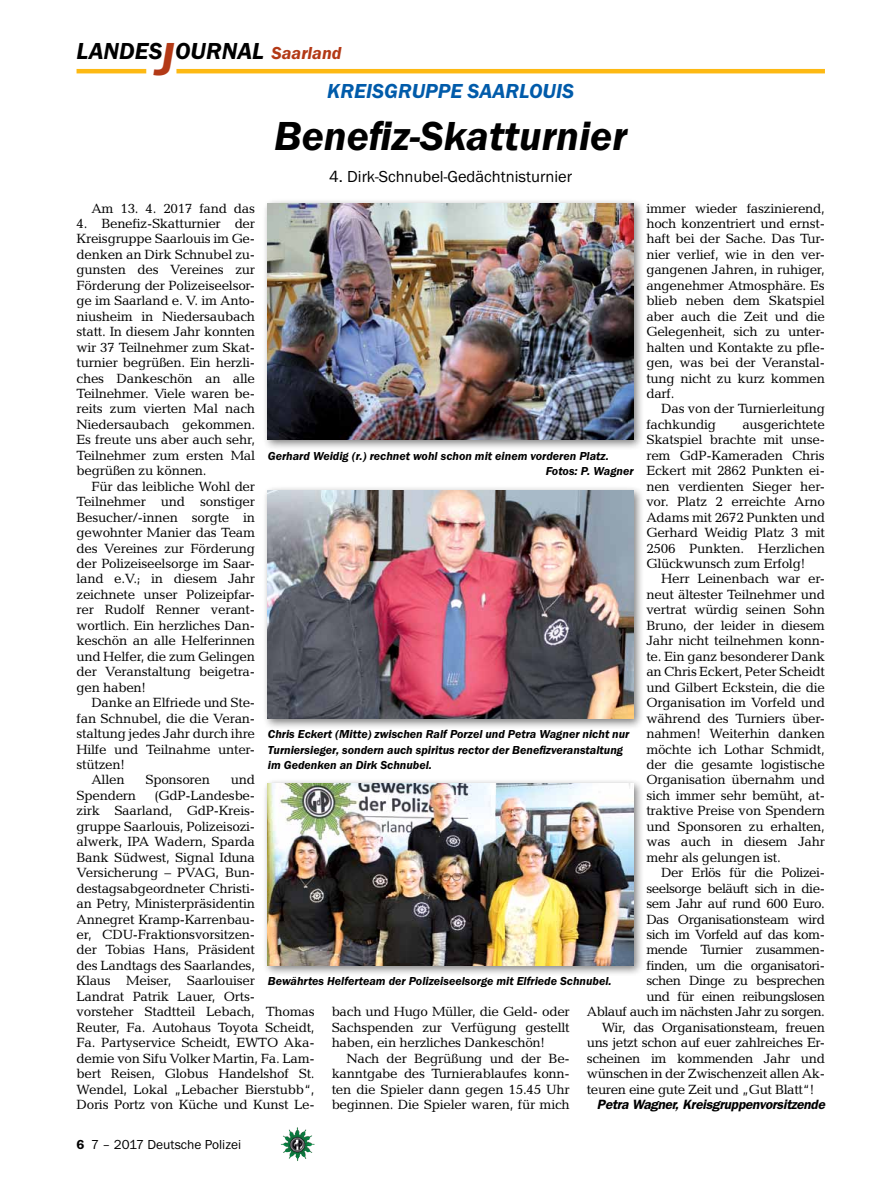
<style>
.page{position:relative;width:893px;height:1191px;background:#fff}
.page>*{position:absolute;margin:0;border:0;box-sizing:border-box;transform-origin:0 0}
._02__HEADLINE_3spalt{font:italic 600 42px "Franklin Gothic Itc T";color:#000}
.t1{font:italic 600 24px "Franklin Gothic Itc T";color:#000}
._01__RUBRIKENZEILE_o{font:italic 600 21px "Franklin Gothic Itc T";color:#005baa}
._07__AUTORENZEILE{font:16.5px "Franklin Gothic Itc T";color:#000}
._09__GRUNDTEXT___Blo{font:13.5px/15.5px "Candida";letter-spacing:-.02em;color:#000;text-align:justify}
._09__GRUNDTEXT___Blo-2{font:13.5px/15.5px "Candida";letter-spacing:-.04em;color:#000;text-align:right}
._13__UNTERSCHRIFT_Ar{font:italic 600 13.5px "Franklin Gothic";letter-spacing:-.02em;color:#000}
.t2{font:13.5px "Franklin Gothic Itc T";color:#000}
._12__BILDUNTERSCHRIF{font:italic 600 12px/15.5px "Franklin Gothic Itc T";color:#000}
.s1{font-size:48px;color:#b33916}
.s2{font-size:18px;color:#b33916}
.s3{font-weight:600}
</style>
<div class="page">
<hr style="left:77px;top:69px;width:69px;height:4px;background:#fdb913">
<hr style="left:176px;top:69px;width:649px;height:4px;background:#fdb913">
<img style="left:281px;top:1128px;width:16px;height:24px">
<div style="left:263px;top:198px;width:382px;height:253px;background:#000;opacity:.5"></div>
<img style="left:268px;top:203px;width:366px;height:237px">
<div style="left:263px;top:485px;width:382px;height:245px;background:#000;opacity:.5"></div>
<img style="left:268px;top:491px;width:366px;height:228px">
<div style="left:263px;top:778px;width:382px;height:198px;background:#000;opacity:.5"></div>
<img style="left:268px;top:783px;width:366px;height:182px">
<h2 class="t1" style="left:77px;top:37px;width:266px">LANDES<span class="s1">J</span>OURNAL <span class="s2">Saarland</span></h2>
<p class="_01__RUBRIKENZEILE_o" style="left:327px;top:79px;width:248px">KREISGRUPPE SAARLOUIS</p>
<p class="_02__HEADLINE_3spalt" style="left:274px;top:112px;width:354px">Benefiz-Skatturnier</p>
<p class="_07__AUTORENZEILE" style="left:329px;top:166px;width:244px">4. Dirk-Schnubel-Gedächtnisturnier</p>
<p class="_09__GRUNDTEXT___Blo" style="left:91px;top:200px;width:165px">Am 13. 4. 2017 fand das</p>
<p class="_09__GRUNDTEXT___Blo" style="left:77px;top:216px;width:180px">4. Benefiz-Skatturnier der Kreisgruppe Saarlouis im Ge&shy;denken an Dirk Schnubel zu&shy;gunsten des Vereines zur Förderung der Polizeiseelsor&shy;ge im Saarland e. V. im Anto&shy;niusheim in Niedersaubach statt. In diesem Jahr konnten wir 37 Teilnehmer zum Skat&shy;turnier begrüßen. Ein herzli&shy;ches Dankeschön an alle Teilnehmer. Viele waren be&shy;reits zum vierten Mal nach Niedersaubach gekommen.<br>Es freute uns aber auch sehr, Teilnehmer zum ersten Mal begrüßen zu können.</p>
<p class="_09__GRUNDTEXT___Blo" style="left:77px;top:478px;width:180px;text-indent:15px">Für das leibliche Wohl der Teilnehmer und sonstiger Besucher/-innen sorgte in gewohnter Manier das Team des Vereines zur Förderung der Polizeiseelsorge im Saar&shy;land e.V.; in diesem Jahr zeichnete unser Polizeipfar&shy;rer Rudolf Renner verant&shy;wortlich. Ein herzliches Dan&shy;keschön an alle Helferinnen und Helfer, die zum Gelingen der Veranstaltung beigetra&shy;gen haben!</p>
<p class="_09__GRUNDTEXT___Blo" style="left:77px;top:695px;width:180px;text-indent:15px">Danke an Elfriede und Ste&shy;fan Schnubel, die die Veran&shy;staltung jedes Jahr durch ihre Hilfe und Teilnahme unter&shy;stützen!</p>
<p class="_09__GRUNDTEXT___Blo" style="left:91px;top:772px;width:35px">Allen</p>
<p class="_09__GRUNDTEXT___Blo" style="left:145px;top:772px;width:66px">Sponsoren</p>
<p class="_09__GRUNDTEXT___Blo" style="left:231px;top:772px;width:26px">und</p>
<p class="_09__GRUNDTEXT___Blo" style="left:77px;top:787px;width:61px">Spendern</p>
<p class="_09__GRUNDTEXT___Blo" style="left:646px;top:200px;width:180px">immer wieder faszinierend, hoch konzentriert und ernst&shy;haft bei der Sache. Das Tur&shy;nier verlief, wie in den ver&shy;gangenen Jahren, in ruhiger, angenehmer Atmosphäre. Es blieb neben dem Skatspiel aber auch die Zeit und die Gelegenheit, sich zu unter&shy;halten und Kontakte zu pfle&shy;gen, was bei der Veranstal&shy;tung nicht zu kurz kommen darf.</p>
<p class="_09__GRUNDTEXT___Blo" style="left:646px;top:401px;width:180px;text-indent:15px">Das von der Turnierleitung fachkundig</p>
<p class="_09__GRUNDTEXT___Blo" style="left:646px;top:416px;width:180px;text-indent:96px">ausgerichtete Skatspiel brachte mit unse&shy;rem GdP-Kameraden Chris Eckert mit 2862 Punkten ei&shy;nen verdienten Sieger her&shy;vor. Platz 2 erreichte Arno Adams mit 2672 Punkten und Gerhard Weidig Platz 3 mit 2506 Punkten. Herzlichen Glückwunsch zum Erfolg!</p>
<p class="_09__GRUNDTEXT___Blo" style="left:646px;top:571px;width:180px;text-indent:15px">Herr Leinenbach war er&shy;neut ältester Teilnehmer und vertrat würdig seinen Sohn Bruno, der leider in diesem Jahr nicht teilnehmen konn&shy;te. Ein ganz besonderer Dank an Chris Eckert, Peter Scheidt und Gilbert Eckstein, die die Organisation im Vorfeld und während des Turniers über&shy;nahmen! Weiterhin danken möchte ich Lothar Schmidt, der die gesamte logistische Organisation übernahm und sich immer sehr bemüht, at&shy;traktive Preise von Spendern und Sponsoren zu erhalten, was auch in diesem Jahr mehr als gelungen ist.</p>
<p class="_09__GRUNDTEXT___Blo-2" style="left:587px;top:865px;width:240px">Der Erlös für die Polizei-<br>seelsorge beläuft sich in die-<br>sem Jahr auf rund 600 Euro.<br>Das Organisationsteam wird<br>sich im Vorfeld auf das kom-<br>mende Turnier zusammen-<br>finden, um die organisatori-<br>schen Dinge zu besprechen<br>und für einen reibungslosen<br>Ablauf auch im nächsten Jahr zu sorgen.</p>
<p class="_09__GRUNDTEXT___Blo" style="left:587px;top:1019px;width:240px;text-indent:15px">Wir, das Organisationsteam, freuen uns jetzt schon auf euer zahlreiches Er&shy;scheinen im kommenden Jahr und wünschen in der Zwischenzeit allen Ak&shy;teuren eine gute Zeit und „Gut Blatt“!</p>
<p class="_13__UNTERSCHRIFT_Ar" style="left:597px;top:1096px;width:230px">Petra Wagner, Kreisgruppenvorsitzende</p>
<p class="_12__BILDUNTERSCHRIF" style="left:268px;top:448px;width:342px">Gerhard Weidig (r.) rechnet wohl schon mit einem vorderen Platz.</p>
<p class="_12__BILDUNTERSCHRIF" style="left:546px;top:463px;width:89px">Fotos: P. Wagner</p>
<p class="_12__BILDUNTERSCHRIF" style="left:268px;top:726px;width:363px">Chris Eckert (Mitte) zwischen Ralf Porzel und Petra Wagner nicht nur<br>Turniersieger, sondern auch spiritus rector der Benefizveranstaltung im Gedenken an Dirk Schnubel.</p>
<p class="_09__GRUNDTEXT___Blo" style="left:77px;top:787px;width:240px;text-align:left;text-indent:78px">(GdP-Landesbe-<br>zirk Saarland, GdP-Kreis-<br>gruppe Saarlouis, Polizeisozi-<br>alwerk, IPA Wadern, Sparda<br>Bank Südwest, Signal Iduna<br>Versicherung – PVAG, Bun&shy;destagsabgeordneter Christi-<br>an Petry, Ministerpräsidentin<br>Annegret Kramp-Karrenbau-<br>er, CDU-Fraktionsvorsitzen-<br>der Tobias Hans, Präsident<br>des Landtags des Saarlandes,<br>Klaus Meiser, Saarlouiser<br>Landrat Patrik Lauer, Orts&shy;vorsteher Stadtteil Lebach, Thomas<br>Reuter, Fa. Autohaus Toyota Scheidt,<br>Fa. Partyservice Scheidt, EWTO Aka&shy;demie von Sifu Volker Martin, Fa. Lam&shy;bert Reisen, Globus Handelshof St.<br>Wendel, Lokal „Lebacher Bierstubb“,<br>Doris Portz von Küche und Kunst Le-</p>
<p class="_12__BILDUNTERSCHRIF" style="left:268px;top:973px;width:345px">Bewährtes Helferteam der Polizeiseelsorge mit Elfriede Schnubel.</p>
<p class="_09__GRUNDTEXT___Blo" style="left:332px;top:1004px;width:240px">bach und Hugo Müller, die Geld- oder Sachspenden zur Verfügung gestellt haben, ein herzliches Dankeschön!</p>
<p class="_09__GRUNDTEXT___Blo" style="left:332px;top:1050px;width:240px;text-indent:15px">Nach der Begrüßung und der Be&shy;kanntgabe des Turnierablaufes konn&shy;ten die Spieler dann gegen 15.45 Uhr beginnen. Die Spieler waren, für mich</p>
<p class="t2" style="left:77px;top:1136px;width:166px"><span class="s3">6</span> 7 – 2017 Deutsche Polizei</p>
</div>
